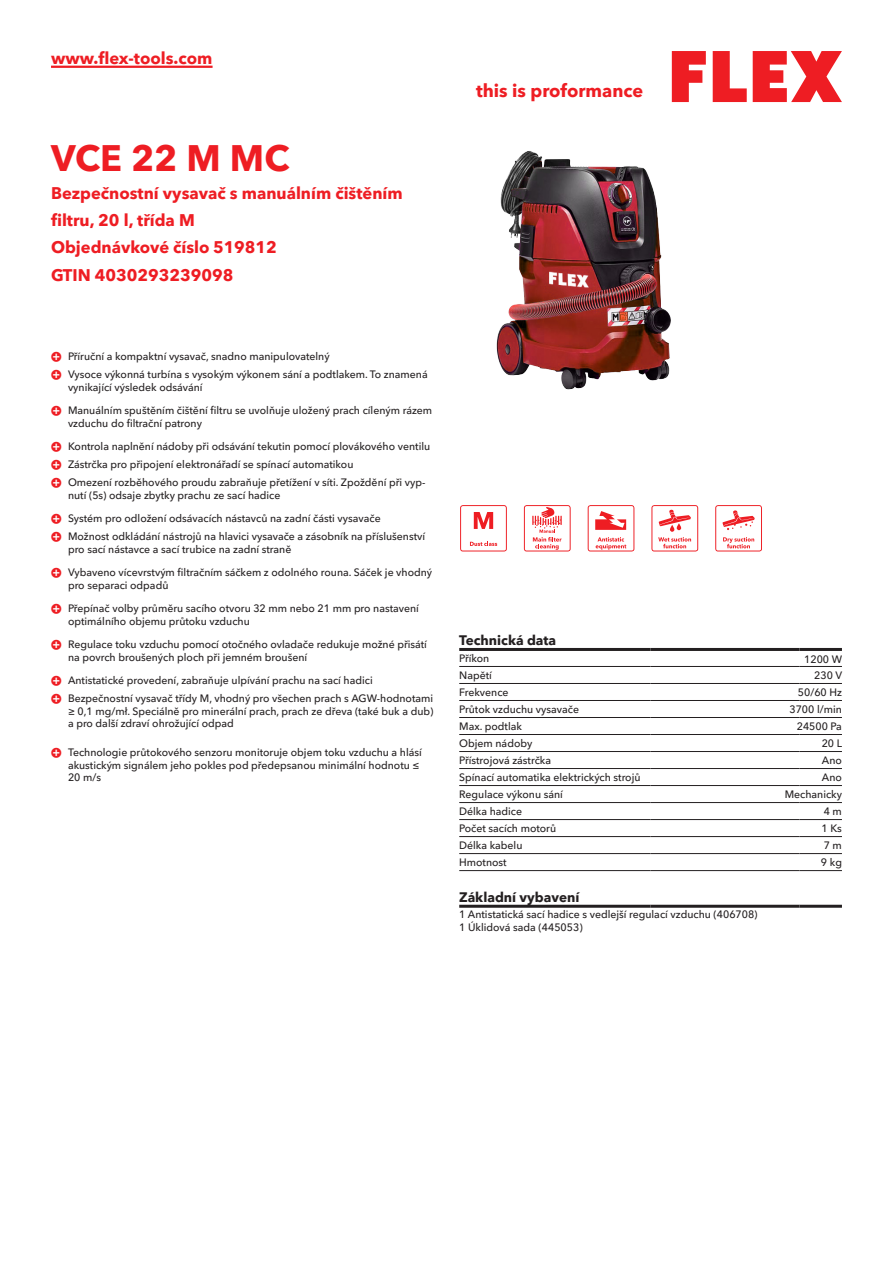
<style>
.page{position:relative;width:893px;height:1263px;background:#fff}
.page>*{position:absolute;margin:0;border:0;box-sizing:border-box;transform-origin:0 0}
.CB_AF_Product-name{font:700 36px "Avenir Next W1 G";color:#ee1d23}
.t1{font:700 18px "Avenir Next W1 G";color:#ee1d23}
.CB_AF_Product-short{font:700 16.5px/27px "Avenir Next W1 G";color:#ee1d23}
.CB_AF_Order-number{font:700 16.5px "Avenir Next W1 G";color:#ee1d23}
.CB_AF_Table-headline{font:700 13.5px "Avenir Next W1 G";color:#231f20}
.CB_AF_Table-specific{font:500 10.5px/12.6px "Avenir Next W1 G";color:#231f20}
</style>
<div class="page">
<svg style="left:672px;top:51px;width:34px;height:51px"></svg>
<svg style="left:713px;top:51px;width:34px;height:51px"></svg>
<svg style="left:753px;top:51px;width:89px;height:51px"></svg>
<hr style="left:51px;top:66px;width:162px;height:2px;background:#ee1d23">
<img style="left:496px;top:151px;width:175px;height:239px">
<hr style="left:459px;top:666px;width:192px;height:1px;background:#231f20">
<hr style="left:651px;top:666px;width:148px;height:1px;background:#231f20">
<hr style="left:799px;top:666px;width:43px;height:1px;background:#231f20">
<hr style="left:459px;top:683px;width:192px;height:1px;background:#231f20">
<hr style="left:651px;top:683px;width:148px;height:1px;background:#231f20">
<hr style="left:799px;top:683px;width:43px;height:1px;background:#231f20">
<hr style="left:459px;top:700px;width:192px;height:1px;background:#231f20">
<hr style="left:651px;top:700px;width:148px;height:1px;background:#231f20">
<hr style="left:799px;top:700px;width:43px;height:1px;background:#231f20">
<hr style="left:459px;top:717px;width:192px;height:1px;background:#231f20">
<hr style="left:651px;top:717px;width:148px;height:1px;background:#231f20">
<hr style="left:799px;top:717px;width:43px;height:1px;background:#231f20">
<hr style="left:459px;top:734px;width:192px;height:1px;background:#231f20">
<hr style="left:651px;top:734px;width:148px;height:1px;background:#231f20">
<hr style="left:799px;top:734px;width:43px;height:1px;background:#231f20">
<hr style="left:459px;top:751px;width:192px;height:1px;background:#231f20">
<hr style="left:651px;top:751px;width:148px;height:1px;background:#231f20">
<hr style="left:799px;top:751px;width:43px;height:1px;background:#231f20">
<hr style="left:459px;top:768px;width:192px;height:1px;background:#231f20">
<hr style="left:651px;top:768px;width:148px;height:1px;background:#231f20">
<hr style="left:799px;top:768px;width:43px;height:1px;background:#231f20">
<hr style="left:459px;top:785px;width:192px;height:1px;background:#231f20">
<hr style="left:651px;top:785px;width:148px;height:1px;background:#231f20">
<hr style="left:799px;top:785px;width:43px;height:1px;background:#231f20">
<hr style="left:459px;top:802px;width:192px;height:1px;background:#231f20">
<hr style="left:651px;top:802px;width:148px;height:1px;background:#231f20">
<hr style="left:799px;top:802px;width:43px;height:1px;background:#231f20">
<hr style="left:459px;top:819px;width:192px;height:1px;background:#231f20">
<hr style="left:651px;top:819px;width:148px;height:1px;background:#231f20">
<hr style="left:799px;top:819px;width:43px;height:1px;background:#231f20">
<hr style="left:459px;top:836px;width:192px;height:1px;background:#231f20">
<hr style="left:651px;top:836px;width:148px;height:1px;background:#231f20">
<hr style="left:799px;top:836px;width:43px;height:1px;background:#231f20">
<hr style="left:459px;top:853px;width:192px;height:1px;background:#231f20">
<hr style="left:651px;top:853px;width:148px;height:1px;background:#231f20">
<hr style="left:799px;top:853px;width:43px;height:1px;background:#231f20">
<hr style="left:459px;top:870px;width:192px;height:1px;background:#231f20">
<hr style="left:651px;top:870px;width:148px;height:1px;background:#231f20">
<hr style="left:799px;top:870px;width:43px;height:1px;background:#231f20">
<hr style="left:459px;top:648px;width:192px;height:3px;background:#231f20">
<hr style="left:651px;top:648px;width:148px;height:3px;background:#231f20">
<hr style="left:799px;top:648px;width:43px;height:3px;background:#231f20">
<hr style="left:459px;top:905px;width:192px;height:3px;background:#231f20">
<hr style="left:651px;top:905px;width:148px;height:3px;background:#231f20">
<hr style="left:799px;top:905px;width:43px;height:3px;background:#231f20">
<svg style="left:460px;top:505px;width:47px;height:46px"></svg>
<svg style="left:524px;top:505px;width:47px;height:46px"></svg>
<svg style="left:588px;top:505px;width:46px;height:46px"></svg>
<svg style="left:651px;top:505px;width:47px;height:46px"></svg>
<svg style="left:715px;top:505px;width:47px;height:46px"></svg>
<h3 class="CB_AF_Product-short" style="left:51px;top:43px;width:163px">www.flex-tools.com</h3>
<p class="CB_AF_Product-name" style="left:51px;top:130px;width:240px">VCE 22 M MC</p>
<p class="CB_AF_Product-short" style="left:51px;top:178px;width:353px">Bezpečnostní vysavač s manuálním čištěním filtru, 20 l, třída M</p>
<p class="CB_AF_Order-number" style="left:51px;top:234px;width:227px">Objednávkové číslo 519812</p>
<p class="CB_AF_Order-number" style="left:51px;top:262px;width:184px">GTIN 4030293239098</p>
<h2 class="t1" style="left:476px;top:77px;width:169px">this is proformance</h2>
<p class="CB_AF_Table-specific" style="left:68px;top:349px;width:263px">Příruční a kompaktní vysavač, snadno manipulovatelný</p>
<p class="CB_AF_Table-specific" style="left:68px;top:367px;width:361px">Vysoce výkonná turbína s vysokým výkonem sání a podtlakem. To znamená vynikající výsledek odsávání</p>
<p class="CB_AF_Table-specific" style="left:68px;top:403px;width:366px">Manuálním spuštěním čištění filtru se uvolňuje uložený prach cíleným rázem vzduchu do filtrační patrony</p>
<p class="CB_AF_Table-specific" style="left:68px;top:439px;width:364px">Kontrola naplnění nádoby při odsávání tekutin pomocí plovákového ventilu</p>
<p class="CB_AF_Table-specific" style="left:68px;top:457px;width:287px">Zástrčka pro připojení elektronářadí se spínací automatikou</p>
<p class="CB_AF_Table-specific" style="left:68px;top:475px;width:359px">Omezení rozběhového proudu zabraňuje přetížení v síti. Zpoždění při vyp&shy;nutí (5s) odsaje zbytky prachu ze sací hadice</p>
<p class="CB_AF_Table-specific" style="left:68px;top:511px;width:314px">Systém pro odložení odsávacích nástavců na zadní části vysavače</p>
<p class="CB_AF_Table-specific" style="left:68px;top:529px;width:359px">Možnost odkládání nástrojů na hlavici vysavače a zásobník na příslušenství pro sací nástavce a sací trubice na zadní straně</p>
<p class="CB_AF_Table-specific" style="left:68px;top:565px;width:366px">Vybaveno vícevrstvým filtračním sáčkem z odolného rouna. Sáček je vhodný pro separaci odpadů</p>
<p class="CB_AF_Table-specific" style="left:68px;top:601px;width:352px">Přepínač volby průměru sacího otvoru 32 mm nebo 21 mm pro nastavení optimálního objemu průtoku vzduchu</p>
<p class="CB_AF_Table-specific" style="left:68px;top:637px;width:360px">Regulace toku vzduchu pomocí otočného ovladače redukuje možné přisátí na povrch broušených ploch při jemném broušení</p>
<p class="CB_AF_Table-specific" style="left:68px;top:673px;width:306px">Antistatické provedení, zabraňuje ulpívání prachu na sací hadici</p>
<p class="CB_AF_Table-specific" style="left:68px;top:691px;width:367px;text-align:justify">Bezpečnostní vysavač třídy M, vhodný pro všechen prach s AGW-hodnotami ≥ 0,1 mg/mł. Speciálně pro minerální prach, prach ze dřeva (také buk a dub) a pro další zdraví ohrožující odpad</p>
<p class="CB_AF_Table-specific" style="left:68px;top:745px;width:355px">Technologie průtokového senzoru monitoruje objem toku vzduchu a hlásí akustickým signálem jeho pokles pod předepsanou minimální hodnotu ≤<br>20 m/s</p>
<p class="CB_AF_Table-headline" style="left:459px;top:630px;width:98px">Technická data</p>
<p class="CB_AF_Table-specific" style="left:459px;top:651px;width:32px">Příkon</p>
<p class="CB_AF_Table-specific" style="left:804px;top:652px;width:39px">1200 W</p>
<p class="CB_AF_Table-specific" style="left:459px;top:668px;width:34px">Napětí</p>
<p class="CB_AF_Table-specific" style="left:814px;top:668px;width:29px">230 V</p>
<p class="CB_AF_Table-specific" style="left:459px;top:685px;width:51px">Frekvence</p>
<p class="CB_AF_Table-specific" style="left:798px;top:685px;width:46px">50/60 Hz</p>
<p class="CB_AF_Table-specific" style="left:459px;top:702px;width:121px">Průtok vzduchu vysavače</p>
<p class="CB_AF_Table-specific" style="left:789px;top:702px;width:54px">3700 l/min</p>
<p class="CB_AF_Table-specific" style="left:459px;top:719px;width:64px">Max. podtlak</p>
<p class="CB_AF_Table-specific" style="left:797px;top:719px;width:47px">24500 Pa</p>
<p class="CB_AF_Table-specific" style="left:459px;top:736px;width:75px">Objem nádoby</p>
<p class="CB_AF_Table-specific" style="left:822px;top:736px;width:22px">20 L</p>
<p class="CB_AF_Table-specific" style="left:459px;top:753px;width:93px">Přístrojová zástrčka</p>
<p class="CB_AF_Table-specific" style="left:822px;top:753px;width:21px">Ano</p>
<p class="CB_AF_Table-specific" style="left:459px;top:770px;width:183px">Spínací automatika elektrických strojů</p>
<p class="CB_AF_Table-specific" style="left:822px;top:770px;width:21px">Ano</p>
<p class="CB_AF_Table-specific" style="left:459px;top:787px;width:105px">Regulace výkonu sání</p>
<p class="CB_AF_Table-specific" style="left:785px;top:787px;width:59px">Mechanicky</p>
<p class="CB_AF_Table-specific" style="left:459px;top:804px;width:64px">Délka hadice</p>
<p class="CB_AF_Table-specific" style="left:824px;top:804px;width:20px">4 m</p>
<p class="CB_AF_Table-specific" style="left:459px;top:821px;width:98px">Počet sacích motorů</p>
<p class="CB_AF_Table-specific" style="left:821px;top:821px;width:22px">1 Ks</p>
<p class="CB_AF_Table-specific" style="left:459px;top:838px;width:65px">Délka kabelu</p>
<p class="CB_AF_Table-specific" style="left:824px;top:838px;width:20px">7 m</p>
<p class="CB_AF_Table-specific" style="left:459px;top:855px;width:49px">Hmotnost</p>
<p class="CB_AF_Table-specific" style="left:821px;top:855px;width:23px">9 kg</p>
<p class="CB_AF_Table-headline" style="left:459px;top:886px;width:122px">Základní vybavení</p>
<p class="CB_AF_Table-specific" style="left:459px;top:907px;width:300px">1 Antistatická sací hadice s vedlejší regulací vzduchu (406708)<br>1 Úklidová sada (445053)</p>
</div>
